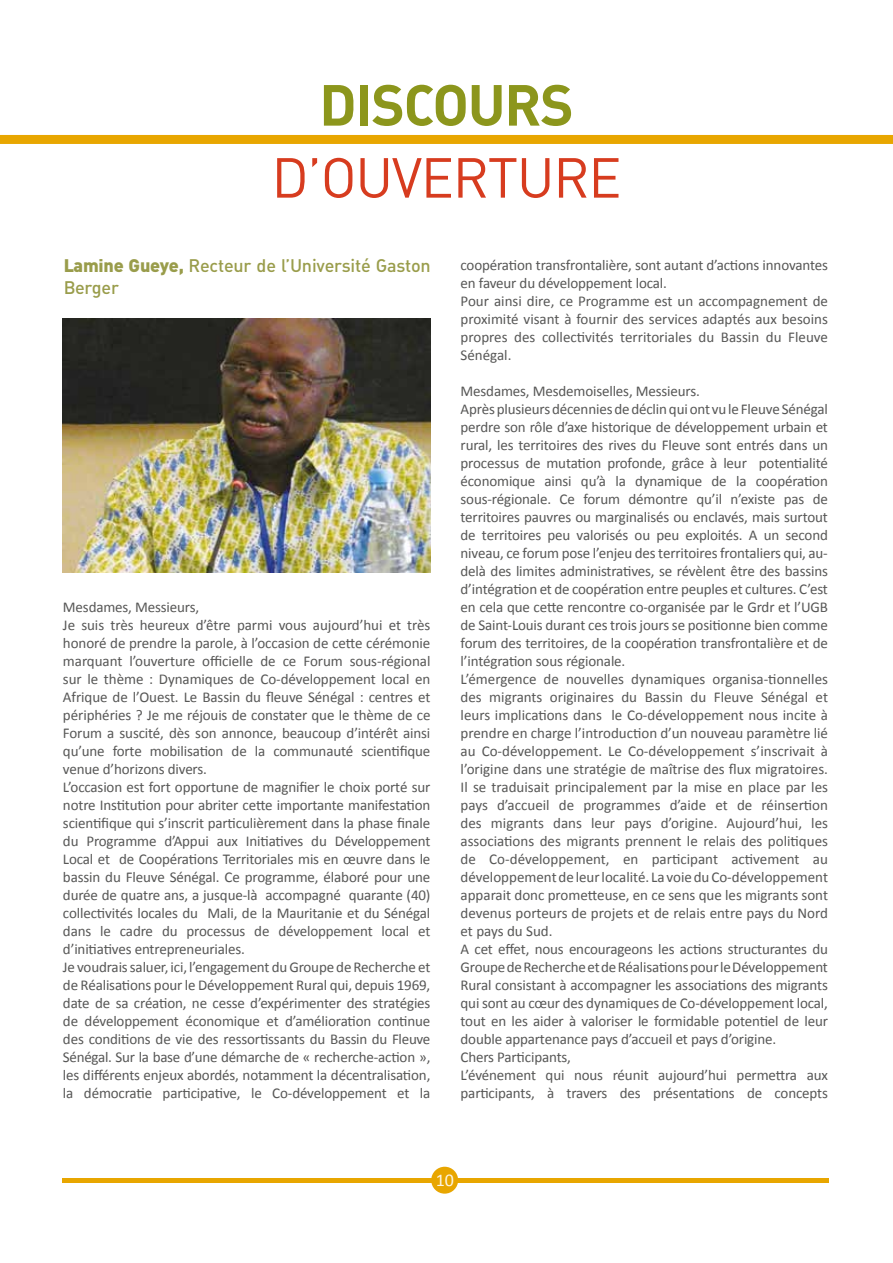
<style>
.page{position:relative;width:893px;height:1263px;background:#fff}
.page>*{position:absolute;margin:0;border:0;box-sizing:border-box;transform-origin:0 0}
.t1{font:57px "DIN Bold Alternate";letter-spacing:-.025em;color:#8c961c}
.t2{font:55.5px "DIN";letter-spacing:-.025em;color:#d73c1f}
.t3{font:18px/21.6px "DIN Medium Alternate";letter-spacing:-.01em;color:#80841e}
.t4{font:18px "Calibri";color:#fff}
.t5{font:15px/18px "Calibri";letter-spacing:-.01em;color:#575756}
.s1{font-family:"DIN";font-weight:900}
</style>
<div class="page">
<img style="left:63px;top:318px;width:367px;height:255px">
<div style="left:0;top:135px;width:893px;height:9px;background:#e8a600"></div>
<hr style="left:63px;top:1178px;width:830px;height:4px;background:#e8a600">
<div style="left:431px;top:1167px;width:27px;height:27px;background:#e8a600;border-radius:50%"></div>
<div style="left:829px;top:1167px;width:64px;height:96px;background:#fff"></div>
<h1 class="t1" style="left:319px;top:68px;width:256px">DISCOURS</h1>
<h2 class="t2" style="left:271px;top:143px;width:352px">D’OUVERTURE</h2>
<p class="t3" style="left:63px;top:254px;width:369px"><span class="s1">Lamine Gueye,</span> Recteur de l’Université Gaston<br>Berger</p>
<p class="t5" style="left:63px;top:597px;width:369px">Mesdames, Messieurs,<br>Je suis très heureux d’être parmi vous aujourd’hui et très honoré de prendre la parole, à l’occasion de cette cérémonie marquant l’ouverture officielle de ce Forum sous-régional sur le thème : Dynamiques de Co-développement local en Afrique de l’Ouest. Le Bassin du fleuve Sénégal : centres et périphéries ? Je me réjouis de constater que le thème de ce Forum a suscité, dès son annonce, beaucoup d’intérêt ainsi qu’une forte mobilisation de la communauté scientifique venue d’horizons divers.<br>L’occasion est fort opportune de magnifier le choix porté sur notre Institution pour abriter cette importante manifestation scientifique qui s’inscrit particulièrement dans la phase finale du Programme d’Appui aux Initiatives du Développement Local et de Coopérations Territoriales mis en œuvre dans le bassin du Fleuve Sénégal. Ce programme, élaboré pour une durée de quatre ans, a jusque-là accompagné quarante (40) collectivités locales du Mali, de la Mauritanie et du Sénégal dans le cadre du processus de développement local et d’initiatives entrepreneuriales.<br>Je voudrais saluer, ici, l’engagement du Groupe de Recherche et de Réalisations pour le Développement Rural qui, depuis 1969, date de sa création, ne cesse d’expérimenter des stratégies de développement économique et d’amélioration continue des conditions de vie des ressortissants du Bassin du Fleuve Sénégal. Sur la base d’une démarche de « recherche-action », les différents enjeux abordés, notamment la décentralisation, la démocratie participative, le Co-développement et la</p>
<p class="t5" style="left:461px;top:255px;width:369px">coopération transfrontalière, sont autant d’actions innovantes en faveur du développement local.<br>Pour ainsi dire, ce Programme est un accompagnement de proximité visant à fournir des services adaptés aux besoins propres des collectivités territoriales du Bassin du Fleuve Sénégal.</p>
<p class="t5" style="left:461px;top:381px;width:369px">Mesdames, Mesdemoiselles, Messieurs.<br>Après plusieurs décennies de déclin qui ont vu le Fleuve Sénégal perdre son rôle d’axe historique de développement urbain et rural, les territoires des rives du Fleuve sont entrés dans un processus de mutation profonde, grâce à leur potentialité économique ainsi qu’à la dynamique de la coopération sous-régionale. Ce forum démontre qu’il n’existe pas de territoires pauvres ou marginalisés ou enclavés, mais surtout de territoires peu valorisés ou peu exploités. A un second niveau, ce forum pose l’enjeu des territoires frontaliers qui, au&shy;delà des limites administratives, se révèlent être des bassins d’intégration et de coopération entre peuples et cultures. C’est en cela que cette rencontre co-organisée par le Grdr et l’UGB de Saint-Louis durant ces trois jours se positionne bien comme forum des territoires, de la coopération transfrontalière et de l’intégration sous régionale.<br>L’émergence de nouvelles dynamiques organisa-tionnelles des migrants originaires du Bassin du Fleuve Sénégal et leurs implications dans le Co-développement nous incite à prendre en charge l’introduction d’un nouveau paramètre lié au Co-développement. Le Co-développement s’inscrivait à l’origine dans une stratégie de maîtrise des flux migratoires.<br>Il se traduisait principalement par la mise en place par les pays d’accueil de programmes d’aide et de réinsertion des migrants dans leur pays d’origine. Aujourd’hui, les associations des migrants prennent le relais des politiques de Co-développement, en participant activement au développement de leur localité. La voie du Co-développement apparait donc prometteuse, en ce sens que les migrants sont devenus porteurs de projets et de relais entre pays du Nord et pays du Sud.<br>A cet effet, nous encourageons les actions structurantes du Groupe de Recherche et de Réalisations pour le Développement Rural consistant à accompagner les associations des migrants qui sont au cœur des dynamiques de Co-développement local, tout en les aider à valoriser le formidable potentiel de leur double appartenance pays d’accueil et pays d’origine.<br>Chers Participants,<br>L’événement qui nous réunit aujourd’hui permettra aux participants, à travers des présentations de concepts</p>
<p class="t4" style="left:436px;top:1169px;width:20px">10</p>
</div>
